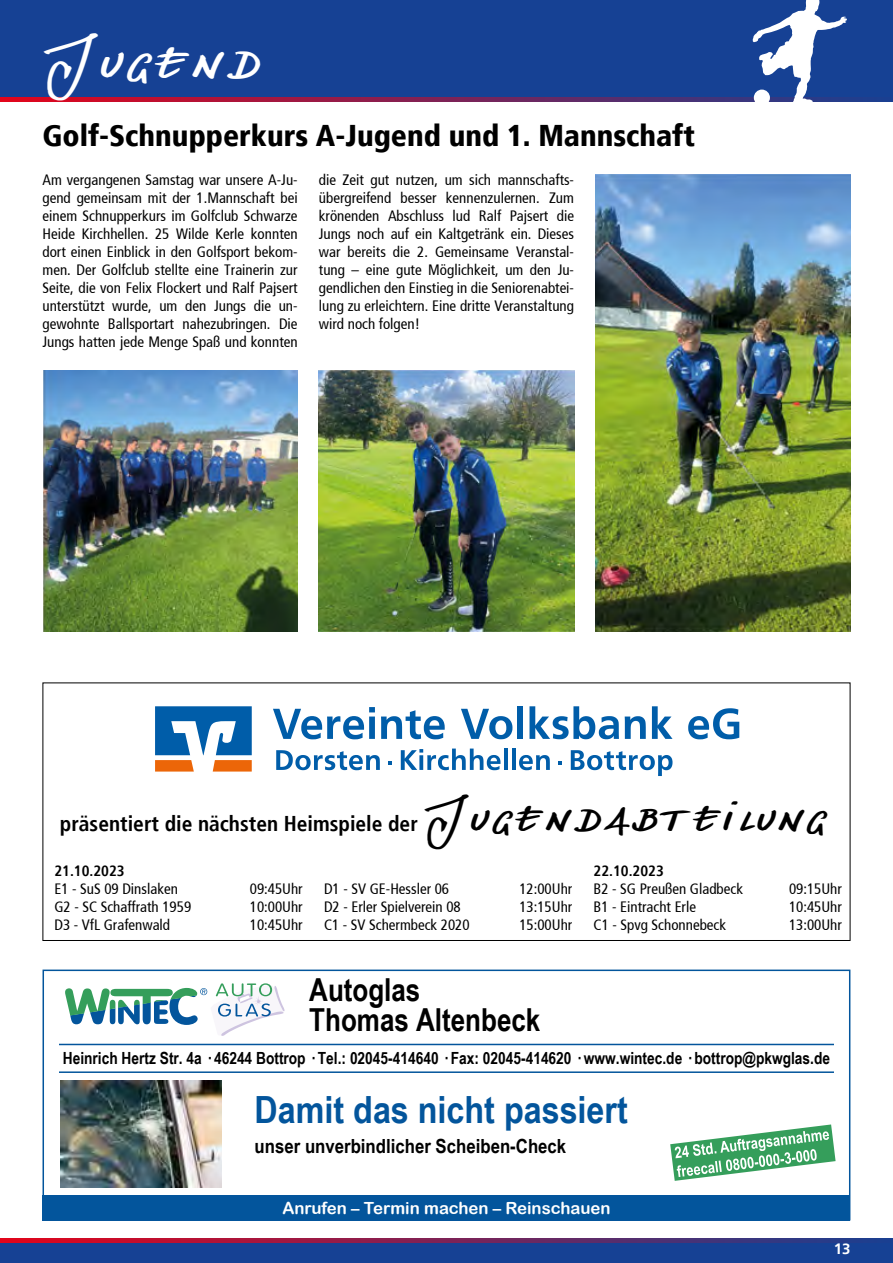
<style>
.page{position:relative;width:893px;height:1263px;background:#fff}
.page>*{position:absolute;margin:0;border:0;box-sizing:border-box;transform-origin:0 0}
.t1{font:45px "Denishandwritting";color:#fff}
.t2{font:700 37.5px "Arial Narrow";color:#03559c;scale:1.05 1}
.t3{font:700 31.65px/30.8px "Arial Narrow";color:#000}
.Headline{font:900 condensed 30px "Frutiger";color:#000}
.Fließtext{font:700 condensed 21.45px "Frutiger";color:#000}
.t4{font:700 19.5px "Arial Narrow";color:#000;scale:1.05 1}
.t5{font:700 16.8px "Arial Narrow";color:#000}
.t6{font:16.8px "Arial Rounded MT Bold";color:#fff}
.Fließtext-2{font:condensed 15px/18px "Frutiger";color:#000}
.t7{font:700 15px "Frutiger 65";color:#fff}
.s1{font-family:"Denishandwritting";font-weight:400;font-stretch:normal;font-size:36.75px}
.s2{font-weight:700}
</style>
<div class="page">
<div style="left:0;top:1238px;width:893px;height:25px;background:#164194"></div>
<div style="left:0;top:0;width:893px;height:102px;background:#164194"></div>
<svg style="left:0;top:1238px;width:860px;height:4px;background:#812053"></svg>
<svg style="left:0;top:98px;width:860px;height:4px;background:#8b1d4d"></svg>
<svg style="left:753px;top:0;width:94px;height:102px"></svg>
<div style="left:754px;top:90px;width:16px;height:16px;background:#fff;border-radius:50%"></div>
<div style="left:43px;top:682px;width:807px;height:259px;border:1px solid #000"></div>
<svg style="left:273px;top:707px;width:102px;height:32px"></svg>
<svg style="left:381px;top:710px;width:64px;height:29px"></svg>
<svg style="left:461px;top:709px;width:51px;height:30px"></svg>
<div style="left:517px;top:706px;width:6px;height:33px;background:#005da9"></div>
<svg style="left:529px;top:706px;width:90px;height:33px"></svg>
<svg style="left:625px;top:716px;width:21px;height:23px"></svg>
<svg style="left:652px;top:706px;width:20px;height:33px"></svg>
<svg style="left:688px;top:708px;width:51px;height:31px"></svg>
<svg style="left:276px;top:750px;width:104px;height:20px"></svg>
<svg style="left:388px;top:761px;width:4px;height:3px"></svg>
<svg style="left:401px;top:748px;width:99px;height:22px"></svg>
<hr style="left:504px;top:748px;width:4px;height:22px;background:#005da9">
<hr style="left:512px;top:748px;width:4px;height:22px;background:#005da9">
<svg style="left:519px;top:755px;width:31px;height:15px"></svg>
<svg style="left:558px;top:761px;width:4px;height:3px"></svg>
<svg style="left:571px;top:750px;width:101px;height:26px"></svg>
<svg style="left:155px;top:706px;width:97px;height:65px"></svg>
<svg style="left:65px;top:983px;width:220px;height:53px"></svg>
<img style="left:61px;top:1080px;width:160px;height:107px">
<div style="left:43px;top:1195px;width:807px;height:25px;background:#03559c"></div>
<hr style="left:59px;top:1044px;width:775px;height:1px;background:#03559c">
<hr style="left:59px;top:1071px;width:775px;height:2px;background:#03559c">
<svg style="left:670px;top:1124px;width:166px;height:57px"></svg>
<img style="left:319px;top:371px;width:255px;height:260px">
<img style="left:595px;top:175px;width:255px;height:456px">
<img style="left:43px;top:371px;width:254px;height:260px">
<p class="t1" style="left:43px;top:36px;width:221px">JUGEND</p>
<p class="Headline" style="left:43px;top:122px;width:654px">Golf-Schnupperkurs A-Jugend und 1. Mannschaft</p>
<p class="Fließtext-2" style="left:43px;top:172px;width:257px;text-align:justify">Am vergangenen Samstag war unsere A-Ju&shy;gend gemeinsam mit der 1.Mannschaft bei einem Schnupperkurs im Golfclub Schwarze Heide Kirchhellen. 25 Wilde Kerle konnten dort einen Einblick in den Golfsport bekom&shy;men. Der Golfclub stellte eine Trainerin zur Seite, die von Felix Flockert und Ralf Pajsert unterstützt wurde, um den Jungs die un&shy;gewohnte Ballsportart nahezubringen. Die Jungs hatten jede Menge Spaß und konnten</p>
<p class="Fließtext-2" style="left:319px;top:172px;width:257px;text-align:justify">die Zeit gut nutzen, um sich mannschafts&shy;übergreifend besser kennenzulernen. Zum krönenden Abschluss lud Ralf Pajsert die Jungs noch auf ein Kaltgetränk ein. Dieses war bereits die 2. Gemeinsame Veranstal&shy;tung – eine gute Möglichkeit, um den Ju&shy;gendlichen den Einstieg in die Seniorenabtei&shy;lung zu erleichtern. Eine dritte Veranstaltung wird noch folgen!</p>
<p class="Fließtext" style="left:60px;top:814px;width:771px">präsentiert die nächsten Heimspiele der <span class="s1">JUGENDABTEILUNG</span></p>
<p class="Fließtext-2" style="left:54px;top:862px;width:125px"><span class="s2">21.10.2023<br></span>E1 - SuS 09 Dinslaken</p>
<p class="Fließtext-2" style="left:594px;top:862px;width:151px"><span class="s2">22.10.2023<br></span>B2 - SG Preußen Gladbeck</p>
<p class="Fließtext-2" style="left:250px;top:880px;width:54px">09:45Uhr</p>
<p class="Fließtext-2" style="left:324px;top:880px;width:127px">D1 - SV GE-Hessler 06</p>
<p class="Fließtext-2" style="left:519px;top:880px;width:54px">12:00Uhr</p>
<p class="Fließtext-2" style="left:324px;top:898px;width:138px">D2 - Erler Spielverein 08</p>
<p class="Fließtext-2" style="left:519px;top:898px;width:54px">13:15Uhr</p>
<p class="Fließtext-2" style="left:324px;top:916px;width:147px">C1 - SV Schermbeck 2020</p>
<p class="Fließtext-2" style="left:519px;top:916px;width:54px">15:00Uhr</p>
<p class="Fließtext-2" style="left:789px;top:880px;width:54px">09:15Uhr</p>
<p class="Fließtext-2" style="left:54px;top:898px;width:138px">G2 - SC Schaffrath 1959</p>
<p class="Fließtext-2" style="left:250px;top:898px;width:54px">10:00Uhr</p>
<p class="Fließtext-2" style="left:54px;top:916px;width:117px">D3 - VfL Grafenwald</p>
<p class="Fließtext-2" style="left:250px;top:916px;width:54px">10:45Uhr</p>
<p class="Fließtext-2" style="left:594px;top:898px;width:104px">B1 - Eintracht Erle</p>
<p class="Fließtext-2" style="left:789px;top:898px;width:54px">10:45Uhr</p>
<p class="Fließtext-2" style="left:594px;top:916px;width:134px">C1 - Spvg Schonnebeck</p>
<p class="Fließtext-2" style="left:789px;top:916px;width:54px">13:00Uhr</p>
<p class="t3" style="left:309px;top:974px;width:233px">Autoglas<br>Thomas Altenbeck</p>
<p class="t5" style="left:63px;top:1048px;width:769px">Heinrich Hertz Str. 4a · 46244 Bottrop · Tel.: 02045-414640 · Fax: 02045-414620 · www.wintec.de · bottrop@pkwglas.de</p>
<p class="t2" style="left:255px;top:1088px;width:357px">Damit das nicht passiert</p>
<p class="t4" style="left:255px;top:1134px;width:298px">unser unverbindlicher Scheiben-Check</p>
<p class="t6" style="left:282px;top:1198px;width:330px">Anrufen – Termin machen – Reinschauen</p>
<p class="t7" style="left:834px;top:1242px;width:18px">13</p>
</div>
